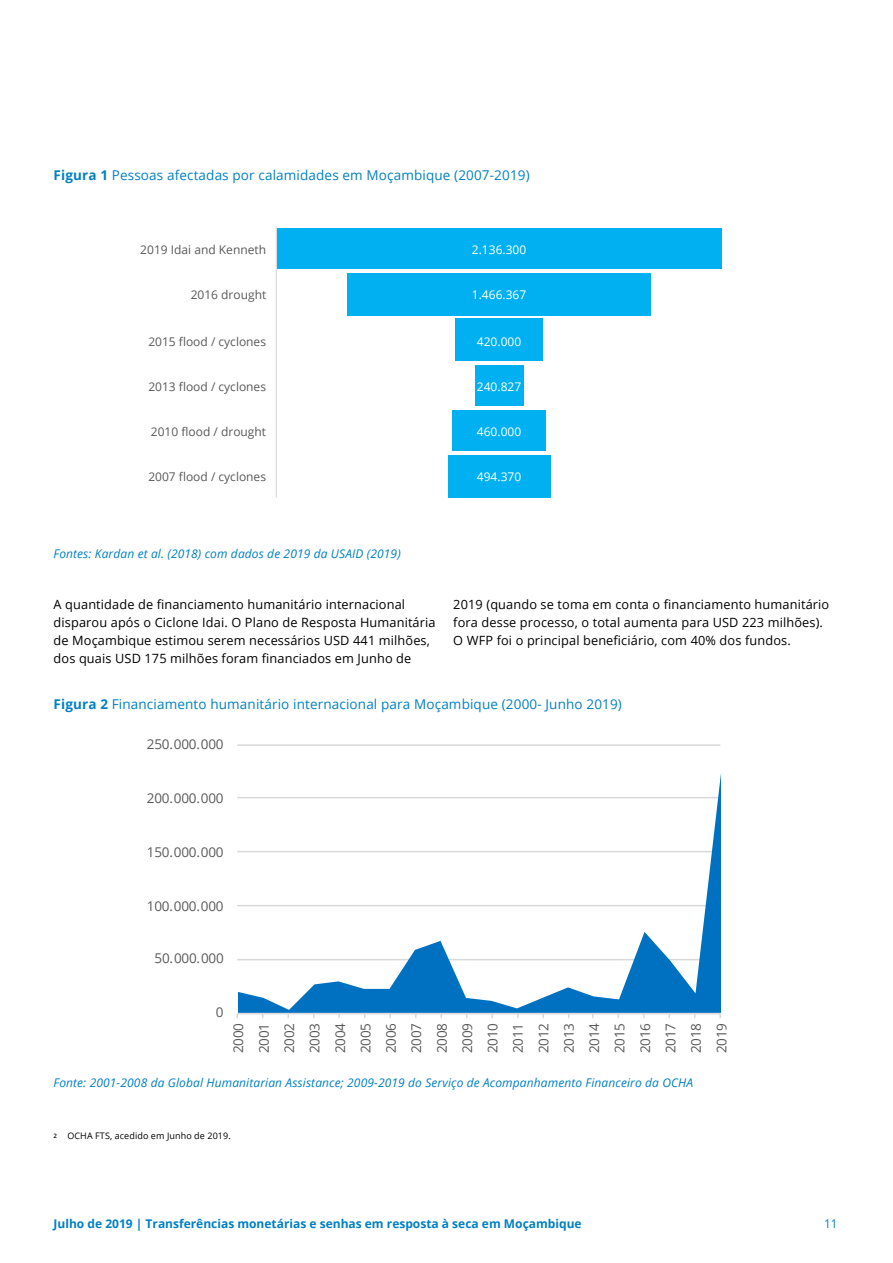
<style>
.page{position:relative;width:893px;height:1263px;background:#fff}
.page>*{position:absolute;margin:0;border:0;box-sizing:border-box;transform-origin:0 0}
.t1{font:13.5px/25.3px "Open Sans";letter-spacing:-.015em;color:#595959;text-align:justify}
.t2{font:13.5px "Open Sans";letter-spacing:.01em;color:#0080c3}
.t3{font:12.75px/18px "Open Sans";letter-spacing:.01em;color:#000}
.t4{font:italic 12px "Open Sans";letter-spacing:.01em;color:#0080c3}
.t5{font:12px "Open Sans";color:#595959}
.t6{font:700 12px "Open Sans";color:#0080c3}
.t7{font:12px "Open Sans";color:#fff}
.t8{font:12px "Open Sans";color:#0080c3}
.t9{font:9px "Open Sans";letter-spacing:.01em;color:#000}
.s1{font-weight:700}
.s2{font-weight:600;font-size:6.15px}
</style>
<div class="page">
<svg style="left:347px;top:273px;width:304px;height:225px"></svg>
<div style="left:277px;top:228px;width:444px;height:41px;background:#00b0f0"></div>
<div style="left:348px;top:273px;width:303px;height:42px;background:#00b0f0"></div>
<div style="left:456px;top:318px;width:87px;height:42px;background:#00b0f0"></div>
<div style="left:475px;top:365px;width:48px;height:40px;background:#00b0f0"></div>
<div style="left:453px;top:410px;width:93px;height:40px;background:#00b0f0"></div>
<div style="left:448px;top:455px;width:102px;height:42px;background:#00b0f0"></div>
<hr style="left:276px;top:226px;width:1px;height:272px;background:#d9d9d9">
<svg style="left:236px;top:744px;width:485px;height:274px"></svg>
<p class="t2" style="left:54px;top:166px;width:478px"><span class="s1">Figura 1</span> Pessoas afectadas por calamidades em Moçambique (2007-2019)</p>
<p class="t5" style="left:140px;top:241px;width:127px">2019 Idai and Kenneth</p>
<p class="t5" style="left:191px;top:286px;width:77px">2016 drought</p>
<p class="t5" style="left:148px;top:333px;width:119px">2015 flood / cyclones</p>
<p class="t5" style="left:148px;top:378px;width:119px">2013 flood / cyclones</p>
<p class="t5" style="left:151px;top:423px;width:117px">2010 flood / drought</p>
<p class="t5" style="left:148px;top:468px;width:119px">2007 flood / cyclones</p>
<p class="t4" style="left:54px;top:546px;width:349px">Fontes: Kardan et al. (2018) com dados de 2019 da USAID (2019)</p>
<p class="t7" style="left:472px;top:241px;width:56px">2.136.300</p>
<p class="t7" style="left:472px;top:286px;width:56px">1.466.367</p>
<p class="t7" style="left:477px;top:333px;width:46px">420.000</p>
<p class="t7" style="left:477px;top:378px;width:46px">240.827</p>
<p class="t7" style="left:477px;top:423px;width:46px">460.000</p>
<p class="t7" style="left:477px;top:468px;width:46px">494.370</p>
<p class="t3" style="left:54px;top:595px;width:384px">A quantidade de financiamento humanitário internacional disparou após o Ciclone Idai. O Plano de Resposta Humanitária de Moçambique estimou serem necessários USD 441 milhões, dos quais USD 175 milhões foram financiados em Junho de</p>
<p class="t3" style="left:453px;top:595px;width:377px">2019 (quando se toma em conta o financiamento humanitário fora desse processo, o total aumenta para USD 223 milhões).<br>O WFP foi o principal beneficiário, com 40% dos fundos.</p>
<p class="t2" style="left:54px;top:695px;width:570px"><span class="s1">Figura 2</span> Financiamento humanitário internacional para Moçambique (2000- Junho 2019)</p>
<p class="t1" style="left:147px;top:731px;width:78px">250.000.000</p>
<p class="t1" style="left:147px;top:785px;width:78px">200.000.000</p>
<p class="t1" style="left:147px;top:839px;width:78px">150.000.000</p>
<p class="t1" style="left:147px;top:893px;width:78px">100.000.000</p>
<p class="t1" style="left:155px;top:945px;width:71px">50.000.000</p>
<p class="t1" style="left:216px;top:999px;width:9px">0</p>
<p class="t1" style="left:225px;top:1053px;width:32px;rotate:-90deg">2000<br>2001<br>2002<br>2003<br>2004<br>2005<br>2006<br>2007<br>2008<br>2009<br>2010<br>2011<br>2012<br>2013<br>2014<br>2015<br>2016<br>2017<br>2018<br>2019</p>
<p class="t4" style="left:54px;top:1075px;width:641px">Fonte: 2001-2008 da Global Humanitarian Assistance; 2009-2019 do Serviço de Acompanhamento Financeiro da OCHA</p>
<p class="t9" style="left:54px;top:1130px;width:179px"><span class="s2">2</span> OCHA FTS, acedido em Junho de 2019.</p>
<p class="t6" style="left:54px;top:1215px;width:530px">Julho de 2019 | Transferências monetárias e senhas em resposta à seca em Moçambique</p>
<p class="t8" style="left:824px;top:1215px;width:15px">11</p>
</div>
